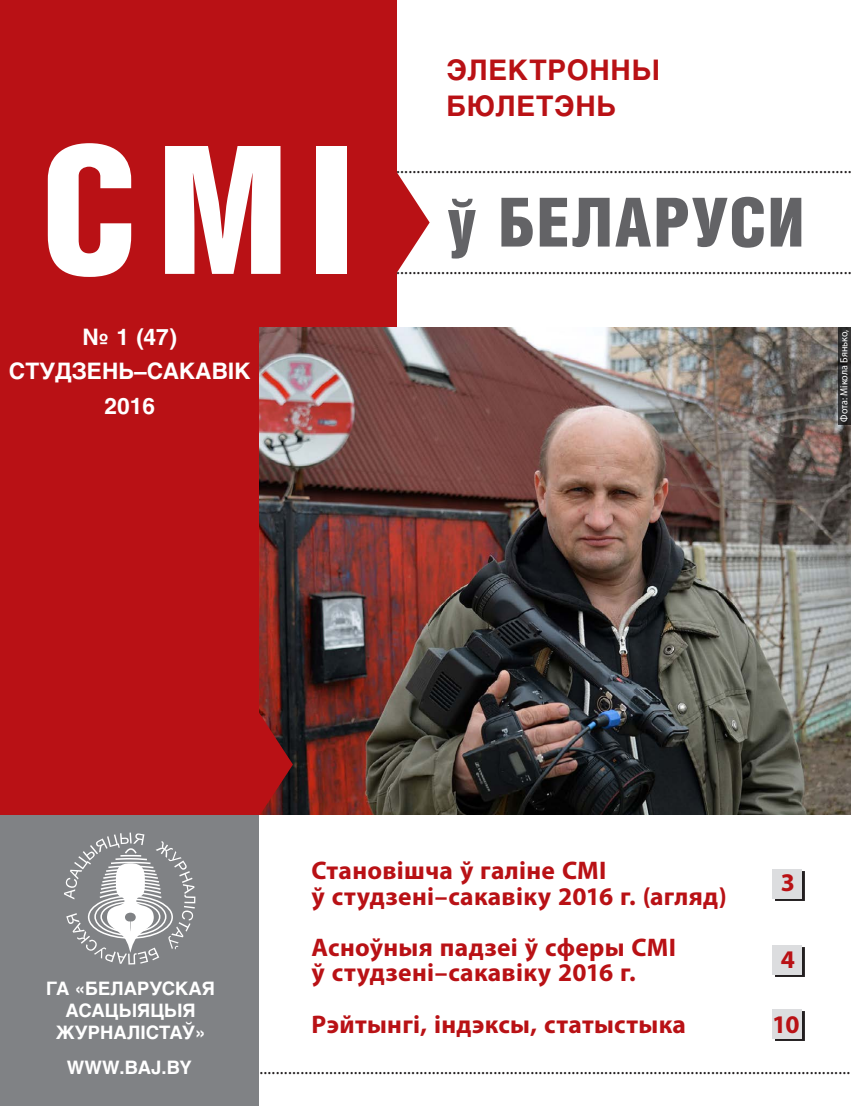
<style>
.page{position:relative;width:851px;height:1106px;background:#fff}
.page>*{position:absolute;margin:0;border:0;box-sizing:border-box;transform-origin:0 0}
.t1{font:178.05px "Helios Cond Black C";color:#fff}
.t2{font:67.8px "Helios Cond Black C";letter-spacing:.015em;color:#636366}
.t3{font:700 28.05px/36.3px "Helios C";letter-spacing:.025em;color:#b91115}
.t4{font:700 25.5px/25.5px "Myriad Pro";letter-spacing:.01em;color:#b91115}
.t5{font:700 22.5px/34.5px "Helios C";color:#fff;text-align:center}
.t6{font:700 18.3px/22px "Helios C";color:#fff;text-align:center}
.t7{font:18px "Myriad Pro";color:#231f20}
.t8{font:10.5px "Myriad Pro";color:#fff;scale:.96 1}
</style>
<div class="page">
<div style="left:0;top:0;width:396px;height:816px;background:#b91115"></div>
<img style="left:259px;top:327px;width:591px;height:489px">
<svg style="left:257px;top:709px;width:36px;height:107px"></svg>
<svg style="left:396px;top:161px;width:33px;height:122px"></svg>
<div style="left:0;top:816px;width:259px;height:290px;background:#808285"></div>
<svg style="left:64px;top:832px;width:131px;height:132px"></svg>
<svg style="left:838px;top:327px;width:12px;height:97px"></svg>
<svg style="left:774px;top:871px;width:30px;height:29px"></svg>
<div style="left:772px;top:868px;width:30px;height:30px;background:#dcdddf"></div>
<div style="left:774px;top:947px;width:30px;height:30px;background:linear-gradient(to right,#231f20,#231f20)"></div>
<div style="left:772px;top:945px;width:30px;height:29px;background:#dcdddf"></div>
<div style="left:774px;top:1011px;width:30px;height:30px;background:linear-gradient(to right,#231f20,#231f20)"></div>
<div style="left:772px;top:1009px;width:30px;height:29px;background:#dcdddf"></div>
<h1 class="t1" style="left:40px;top:109px;width:317px">СМI</h1>
<p class="t5" style="left:9px;top:319px;width:243px">№ 1 (47)<br>СТУДЗЕНЬ–САКАВІК<br>2016</p>
<h3 class="t3" style="left:446px;top:51px;width:215px">ЭЛЕКТРОННЫ<br>БЮЛЕТЭНЬ</h3>
<p class="t7" style="left:396px;top:156px;width:457px">...............................................................................................................</p>
<h2 class="t2" style="left:446px;top:184px;width:359px">ў БЕЛАРУСИ</h2>
<p class="t7" style="left:396px;top:257px;width:457px">...............................................................................................................</p>
<p class="t8" style="left:837px;top:422px;width:98px;rotate:-90deg">Фота: Мікола Бянько,</p>
<p class="t6" style="left:46px;top:977px;width:170px">ГА «БЕЛАРУСКАЯ<br>АСАЦЫЯЦЫЯ<br>ЖУРНАЛІСТАЎ»</p>
<p class="t6" style="left:67px;top:1056px;width:126px">WWW.BAJ.BY</p>
<h3 class="t4" style="left:311px;top:857px;width:416px">Становішча ў галіне СМІ<br>ў студзені–сакавіку 2016 г. (агляд)</h3>
<h3 class="t4" style="left:311px;top:933px;width:366px">Асноўныя падзеі ў сферы СМІ ў студзені–сакавіку 2016 г.</h3>
<h3 class="t4" style="left:780px;top:869px;width:16px">3</h3>
<h3 class="t4" style="left:780px;top:945px;width:16px">4</h3>
<h3 class="t4" style="left:311px;top:1010px;width:376px">Рэйтынгі, індэксы, статыстыка</h3>
<h3 class="t4" style="left:772px;top:1010px;width:29px">10</h3>
<p class="t7" style="left:259px;top:1057px;width:592px">................................................................................................................................................</p>
</div>
